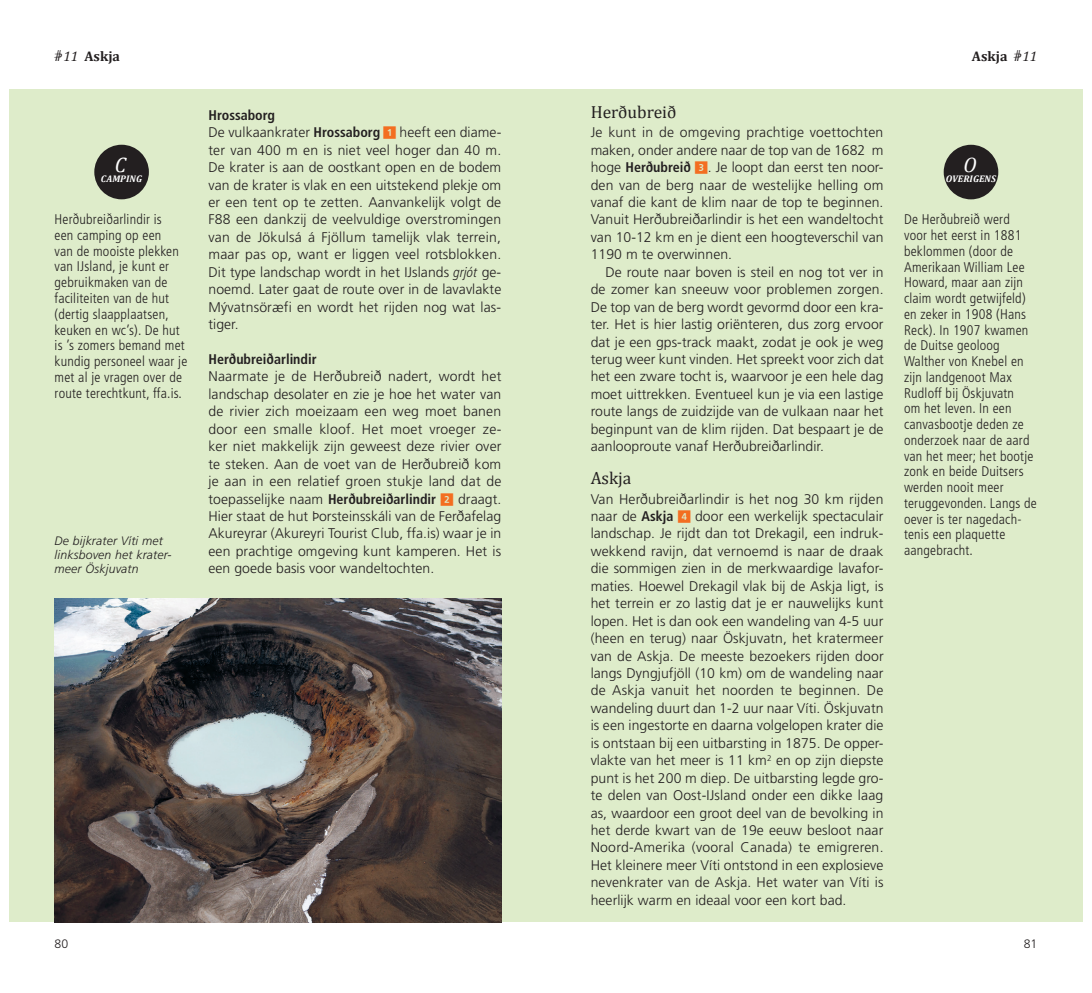
<style>
.page{position:relative;width:1092px;height:993px;background:#fff}
.page>*{position:absolute;margin:0;border:0;box-sizing:border-box;transform-origin:0 0}
.t1{font:italic 21px "Cambria";color:#fff}
.t2{font:17.5px "Cambria";color:#231f20}
.t3{font:300 14px/17.5px "DM Frutiger LT Pro 45";letter-spacing:.005em;color:#231f20;text-align:justify}
.t4{font:14px/15.8px "DM Frutiger LT Pro 47 Light Cn";letter-spacing:.015em;color:#231f20}
.t5{font:14px "DM Frutiger LT Pro 67 Bold Cn";color:#231f20}
.t6{font:700 14px "Cambria";color:#231f20}
.t7{font:italic 300 12.25px/14px "DM Frutiger LT Pro 46";letter-spacing:.015em;color:#231f20}
.t8{font:300 12.25px "DM Frutiger LT Pro 45";color:#231f20}
.t9{font:italic 700 9.62px "Cambria";letter-spacing:.01em;color:#fff}
.s1{font-weight:400;font-style:italic}
.s2{font-family:"DM Frutiger LT Pro 67 Bold Cn";font-weight:400}
.s3{font-family:"DDI Ziffern Quadrat";font-weight:400;color:#f36e21}
.s4{font-family:"DM Frutiger LT Pro 48 Light Cn It";font-weight:400}
</style>
<div class="page">
<div style="left:546px;top:89px;width:535px;height:832px;background:#deecca"></div>
<div style="left:10px;top:89px;width:536px;height:832px;background:#deecca"></div>
<div style="left:943px;top:145px;width:55px;height:54px;background:#231f20;border-radius:50%"></div>
<img style="left:55px;top:598px;width:446px;height:323px">
<div style="left:94px;top:145px;width:55px;height:54px;background:#231f20;border-radius:50%"></div>
<p class="t6" style="left:63px;top:46px;width:58px"><span class="s1">11</span> Askja</p>
<p class="t6" style="left:971px;top:46px;width:67px">Askja <span class="s1">11</span></p>
<h1 class="t1" style="left:115px;top:149px;width:13px">C</h1>
<p class="t9" style="left:101px;top:172px;width:43px">CAMPING</p>
<p class="t4" style="left:55px;top:211px;width:134px">Herðubreiðarlindir is<br>een camping op een<br>van de mooiste plekken van IJsland, je kunt er gebruikmaken van de faciliteiten van de hut (dertig slaapplaatsen, keuken en wc’s). De hut is ’s zomers bemand met kundig personeel waar je met al je vragen over de route terechtkunt, ffa.is.</p>
<p class="t7" style="left:55px;top:533px;width:118px">De bijkrater Víti met linksboven het krater&shy;meer Öskjuvatn</p>
<p class="t5" style="left:208px;top:106px;width:68px">Hrossaborg</p>
<p class="t3" style="left:208px;top:124px;width:294px">De vulkaankrater <span class="s2">Hrossaborg</span> <span class="s3">1</span> heeft een diame&shy;ter van 400 m en is niet veel hoger dan 40 m.<br>De krater is aan de oostkant open en de bodem van de krater is vlak en een uitstekend plekje om er een tent op te zetten. Aanvankelijk volgt de F88 een dankzij de veelvuldige overstromingen van de Jökulsá á Fjöllum tamelijk vlak terrein, maar pas op, want er liggen veel rotsblokken.<br>Dit type landschap wordt in het IJslands <span class="s4">grjót</span> ge&shy;noemd. Later gaat de route over in de lavavlakte Mývatnsöræfi en wordt het rijden nog wat las&shy;tiger.</p>
<p class="t5" style="left:208px;top:350px;width:110px">Herðubreiðarlindir</p>
<p class="t3" style="left:208px;top:368px;width:294px">Naarmate je de Herðubreið nadert, wordt het landschap desolater en zie je hoe het water van de rivier zich moeizaam een weg moet banen door een smalle kloof. Het moet vroeger ze&shy;ker niet makkelijk zijn geweest deze rivier over te steken. Aan de voet van de Herðubreið kom je aan in een relatief groen stukje land dat de toepasselijke naam <span class="s2">Herðubreiðarlindir</span> <span class="s3">2</span> draagt.<br>Hier staat de hut Þorsteinsskáli van de Ferðafelag Akureyrar (Akureyri Tourist Club, ffa.is) waar je in een prachtige omgeving kunt kamperen. Het is een goede basis voor wandeltochten.</p>
<p class="t2" style="left:590px;top:102px;width:87px">Herðubreið</p>
<p class="t3" style="left:590px;top:124px;width:294px">Je kunt in de omgeving prachtige voettochten maken, onder andere naar de top van de 1682 m hoge <span class="s2">Herðubreið</span> <span class="s3">3</span>. Je loopt dan eerst ten noor&shy;den van de berg naar de westelijke helling om vanaf die kant de klim naar de top te beginnen.<br>Vanuit Herðubreiðarlindir is het een wandeltocht van 10-12 km en je dient een hoogteverschil van 1190 m te overwinnen.</p>
<p class="t3" style="left:590px;top:263px;width:294px;text-indent:15px">De route naar boven is steil en nog tot ver in de zomer kan sneeuw voor problemen zorgen.<br>De top van de berg wordt gevormd door een kra&shy;ter. Het is hier lastig oriënteren, dus zorg ervoor dat je een gps-track maakt, zodat je ook je weg terug weer kunt vinden. Het spreekt voor zich dat het een zware tocht is, waarvoor je een hele dag moet uittrekken. Eventueel kun je via een lastige route langs de zuidzijde van de vulkaan naar het beginpunt van de klim rijden. Dat bespaart je de aanlooproute vanaf Herðubreiðarlindir.</p>
<p class="t2" style="left:590px;top:468px;width:42px">Askja</p>
<p class="t3" style="left:590px;top:490px;width:294px">Van Herðubreiðarlindir is het nog 30 km rijden naar de <span class="s2">Askja</span> <span class="s3">4</span> door een werkelijk spectaculair landschap. Je rijdt dan tot Drekagil, een indruk&shy;wekkend ravijn, dat vernoemd is naar de draak die sommigen zien in de merkwaardige lavafor&shy;maties. Hoewel Drekagil vlak bij de Askja ligt, is het terrein er zo lastig dat je er nauwelijks kunt lopen. Het is dan ook een wandeling van 4-5 uur (heen en terug) naar Öskjuvatn, het kratermeer van de Askja. De meeste bezoekers rijden door langs Dyngjufjöll (10 km) om de wandeling naar de Askja vanuit het noorden te beginnen. De wandeling duurt dan 1-2 uur naar Víti. Öskjuvatn is een ingestorte en daarna volgelopen krater die is ontstaan bij een uitbarsting in 1875. De opper&shy;vlakte van het meer is 11 km<sup>2</sup> en op zijn diepste punt is het 200 m diep. De uitbarsting legde gro&shy;te delen van Oost-IJsland onder een dikke laag as, waardoor een groot deel van de bevolking in het derde kwart van de 19e eeuw besloot naar Noord-Amerika (vooral Canada) te emigreren.<br>Het kleinere meer Víti ontstond in een explosieve nevenkrater van de Askja. Het water van Víti is heerlijk warm en ideaal voor een kort bad.</p>
<h1 class="t1" style="left:963px;top:149px;width:15px">O</h1>
<p class="t9" style="left:945px;top:172px;width:52px">OVERIGENS</p>
<p class="t4" style="left:903px;top:211px;width:134px">De Herðubreið werd<br>voor het eerst in 1881 beklommen (door de<br>Amerikaan William Lee<br>Howard, maar aan zijn claim wordt getwijfeld) en zeker in 1908 (Hans<br>Reck). In 1907 kwamen de Duitse geoloog<br>Walther von Knebel en zijn landgenoot Max<br>Rudloff bij Öskjuvatn<br>om het leven. In een canvasbootje deden ze onderzoek naar de aard van het meer; het bootje zonk en beide Duitsers werden nooit meer teruggevonden. Langs de oever is ter nagedach&shy;tenis een plaquette aangebracht.</p>
<p class="t8" style="left:55px;top:935px;width:15px">80</p>
<p class="t8" style="left:1023px;top:935px;width:15px">81</p>
</div>
